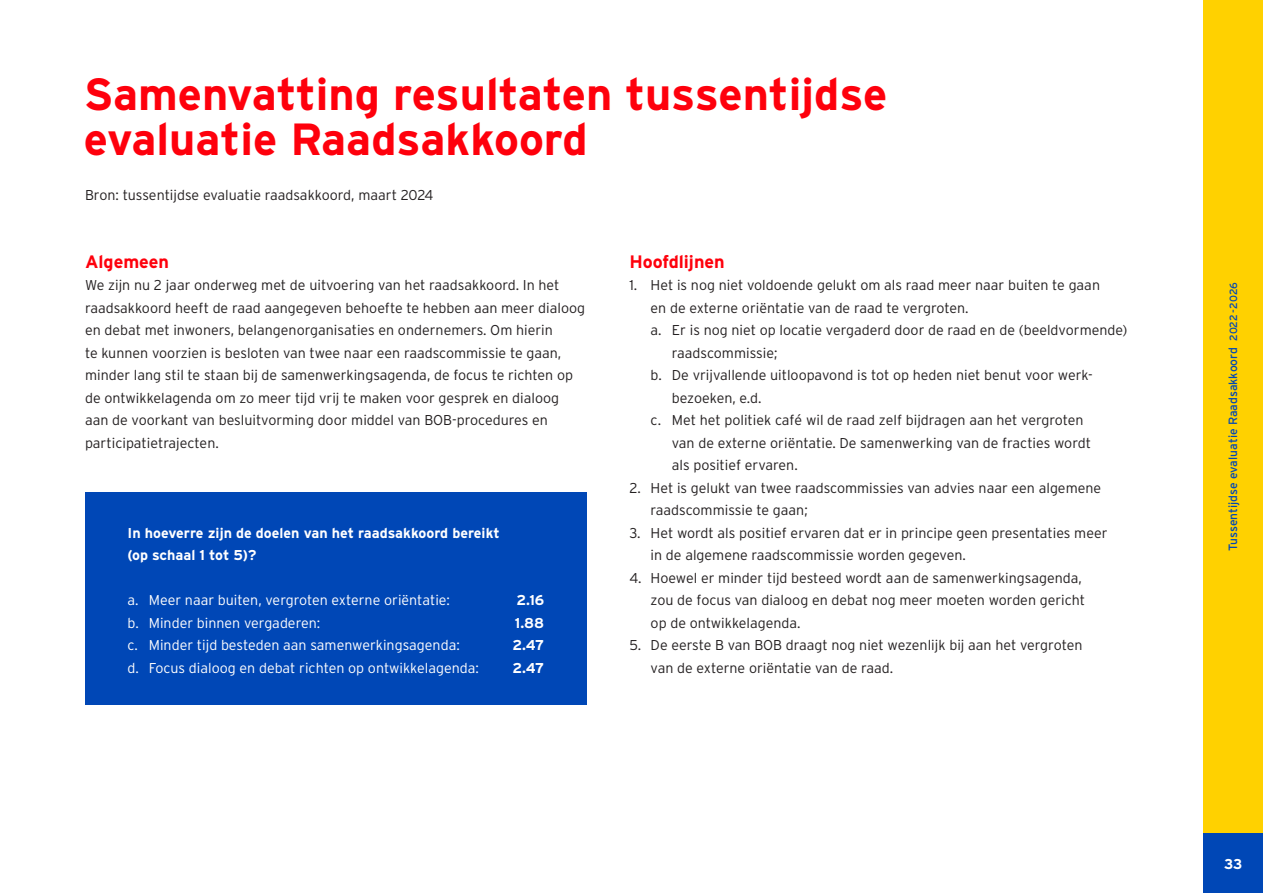
<style>
.page{position:relative;width:1263px;height:893px;background:#fff}
.page>*{position:absolute;margin:0;border:0;box-sizing:border-box;transform-origin:0 0}
.H1_titel{font:700 45px/45px "Interstate";color:#fe000c}
.H2_titel{font:700 18px "Interstate";color:#fe000c}
.Basistekst{font:300 14.25px/22.5px "Interstate";color:#231f20}
.Basistekst-2{font:300 14.25px "Interstate";color:#fff}
.Basistekst-3{font:700 14.25px/22.5px "Interstate";color:#fff}
.t1{font:12px "Interstate";color:#0047b6}
.s1{font-size:10.5px}
</style>
<div class="page">
<div style="left:85px;top:493px;width:502px;height:212px;background:#0047b6"></div>
<div style="left:1203px;top:0;width:60px;height:833px;background:#ffd100"></div>
<div style="left:1203px;top:833px;width:60px;height:60px;background:#0047b6"></div>
<p class="H1_titel" style="left:84px;top:71px;width:805px">Samenvatting resultaten tussentijdse evaluatie Raadsakkoord</p>
<p class="Basistekst" style="left:85px;top:184px;width:350px">Bron: tussentijdse evaluatie raadsakkoord, maart 2024</p>
<p class="H2_titel" style="left:85px;top:251px;width:86px">Algemeen</p>
<p class="Basistekst" style="left:85px;top:274px;width:501px">We zijn nu 2 jaar onderweg met de uitvoering van het raadsakkoord. In het raadsakkoord heeft de raad aangegeven behoefte te hebben aan meer dialoog en debat met inwoners, belangenorganisaties en ondernemers. Om hierin<br>te kunnen voorzien is besloten van twee naar een raadscommissie te gaan, minder lang stil te staan bij de samenwerkingsagenda, de focus te richten op de ontwikkelagenda om zo meer tijd vrij te maken voor gesprek en dialoog aan de voorkant van besluitvorming door middel van BOB-procedures en participatietrajecten.</p>
<p class="Basistekst-3" style="left:128px;top:521px;width:374px">In hoeverre zijn de doelen van het raadsakkoord bereikt (op schaal 1 tot 5)?</p>
<p class="Basistekst-2" style="left:128px;top:592px;width:324px">a. Meer naar buiten, vergroten externe oriëntatie:</p>
<p class="Basistekst-3" style="left:516px;top:589px;width:29px">2.16</p>
<p class="Basistekst-2" style="left:128px;top:614px;width:194px">b. Minder binnen vergaderen:</p>
<p class="Basistekst-3" style="left:515px;top:611px;width:31px">1.88</p>
<p class="Basistekst-2" style="left:128px;top:637px;width:334px">c. Minder tijd besteden aan samenwerkingsagenda:</p>
<p class="Basistekst-3" style="left:512px;top:634px;width:33px">2.47</p>
<p class="Basistekst-2" style="left:128px;top:659px;width:353px">d. Focus dialoog en debat richten op ontwikkelagenda:</p>
<p class="Basistekst-3" style="left:512px;top:656px;width:33px">2.47</p>
<p class="H2_titel" style="left:629px;top:251px;width:97px">Hoofdlijnen</p>
<p class="Basistekst" style="left:651px;top:274px;width:451px;text-indent:-21px">1. Het is nog niet voldoende gelukt om als raad meer naar buiten te gaan en de externe oriëntatie van de raad te vergroten.</p>
<p class="Basistekst" style="left:672px;top:319px;width:457px;text-indent:-21px">a. Er is nog niet op locatie vergaderd door de raad en de (beeldvormende) raadscommissie;</p>
<p class="Basistekst" style="left:672px;top:364px;width:421px;text-indent:-21px">b. De vrijvallende uitloopavond is tot op heden niet benut voor werk&shy;bezoeken, e.d.</p>
<p class="Basistekst" style="left:672px;top:409px;width:421px;text-indent:-21px">c. Met het politiek café wil de raad zelf bijdragen aan het vergroten van de externe oriëntatie. De samenwerking van de fracties wordt als positief ervaren.</p>
<p class="Basistekst" style="left:651px;top:476px;width:452px;text-indent:-21px">2. Het is gelukt van twee raadscommissies van advies naar een algemene raadscommissie te gaan;</p>
<p class="Basistekst" style="left:651px;top:521px;width:458px;text-indent:-21px">3. Het wordt als positief ervaren dat er in principe geen presentaties meer in de algemene raadscommissie worden gegeven.</p>
<p class="Basistekst" style="left:651px;top:566px;width:436px;text-indent:-21px">4. Hoewel er minder tijd besteed wordt aan de samenwerkingsagenda, zou de focus van dialoog en debat nog meer moeten worden gericht op de ontwikkelagenda.</p>
<p class="Basistekst" style="left:651px;top:634px;width:433px;text-indent:-21px">5. De eerste B van BOB draagt nog niet wezenlijk bij aan het vergroten van de externe oriëntatie van de raad.</p>
<p class="t1" style="left:1226px;top:551px;width:270px;rotate:-90deg">Tussentijdse evaluatie Raadsakkoord <span class="s1">2022-2026</span></p>
<p class="Basistekst-3" style="left:1224px;top:852px;width:20px">33</p>
</div>
